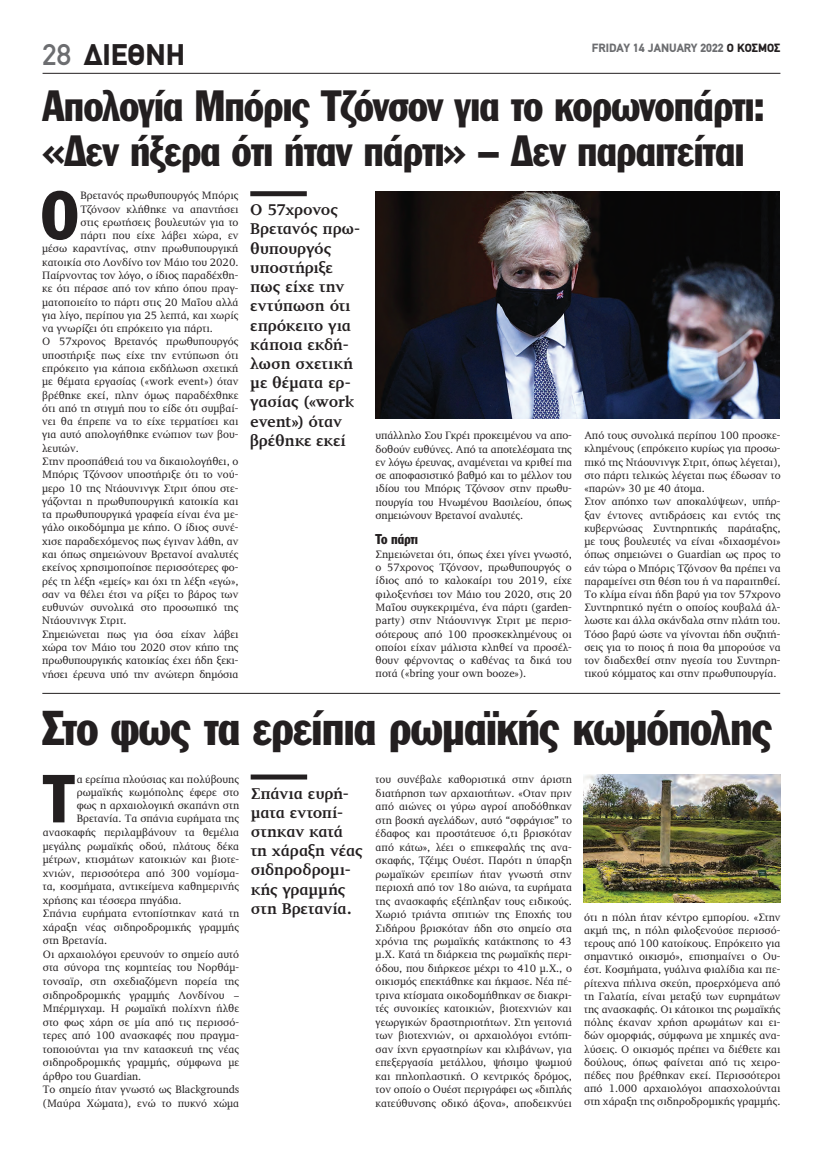
<style>
.page{position:relative;width:823px;height:1149px;background:#fff}
.page>*{position:absolute;margin:0;border:0;box-sizing:border-box;transform-origin:0 0}
.t1{font:66.6px "Franklin Gothic Greek Cond";color:#231f20}
.t2{font:48px "Franklin Gothic Greek Cond";letter-spacing:-.015em;color:#231f20}
.t3{font:43px/45px "Franklin Gothic Greek Cond";letter-spacing:-.02em;color:#231f20}
.t4{font:900 30px "PF Din Text";color:#231f20}
.t5{font:700 16px/19.2px "PF Diplomat";letter-spacing:-.015em;color:#231f20}
.t6{font:14px "Franklin Gothic Greek Cond";letter-spacing:-.015em;color:#231f20}
.t7{font:900 12px "PF Din Text";color:#6c6d70}
.t8{font:11px/13.2px "PF Diplomat";color:#231f20;text-align:justify}
.s1{font-weight:500;color:#6c6d70}
.s2{color:#231f20}
</style>
<div class="page">
<hr style="left:43px;top:73px;width:737px;height:1px;background:#231f20">
<div style="left:250px;top:774px;width:57px;height:5px;background:#231f20"></div>
<div style="left:250px;top:191px;width:56px;height:5px;background:#231f20"></div>
<img style="left:375px;top:191px;width:404px;height:227px">
<img style="left:583px;top:774px;width:196px;height:128px">
<hr style="left:42px;top:693px;width:737px;height:1px;background:#231f20">
<h3 class="t4" style="left:43px;top:37px;width:196px"><span class="s1">28</span> διαφημιση</h3>
<p class="t7" style="left:591px;top:40px;width:189px">FRIDAY 14 JANUARY 2022 <span class="s2">Ο ΚΟΣΜ ΟΣ</span></p>
<h3 class="t4" style="left:84px;top:37px;width:102px">ΔΙΕΘΝΗ</h3>
<h3 class="t3" style="left:43px;top:83px;width:723px">Απολογία Μπόρις Τζόνσον για το κορωνοπάρτι: «Δεν ήξερα ότι ήταν πάρτι» – Δεν παραιτείται</h3>
<h1 class="t1" style="left:42px;top:177px;width:38px">Ο</h1>
<p class="t8" style="left:81px;top:189px;width:159px">Βρετανός πρωθυπουργός Μπόρις</p>
<p class="t8" style="left:81px;top:203px;width:159px">Τζόνσον κλήθηκε να απαντήσει</p>
<p class="t8" style="left:81px;top:216px;width:159px">στις ερωτήσεις βουλευτών για το</p>
<p class="t8" style="left:81px;top:229px;width:159px">πάρτι που είχε λάβει χώρα, εν</p>
<p class="t8" style="left:42px;top:242px;width:198px">μέσω καραντίνας, στην πρωθυπουργική</p>
<p class="t8" style="left:42px;top:255px;width:198px">κατοικία στο Λονδίνο τον Μάιο του 2020.</p>
<p class="t8" style="left:42px;top:269px;width:198px">Παίρνοντας τον λόγο, ο ίδιος παραδέχθη-</p>
<p class="t8" style="left:42px;top:282px;width:198px">κε ότι πέρασε από τον κήπο όπου πραγ-</p>
<p class="t8" style="left:42px;top:295px;width:198px">ματοποιείτο το πάρτι στις 20 Μαΐου αλλά</p>
<p class="t8" style="left:42px;top:309px;width:198px">για λίγο, περίπου για 25 λεπτά, και χωρίς</p>
<p class="t8" style="left:42px;top:322px;width:172px">να γνωρίζει ότι επρόκειτο για πάρτι.</p>
<p class="t8" style="left:42px;top:335px;width:198px">Ο 57χρονος Βρετανός πρωθυπουργός</p>
<p class="t8" style="left:42px;top:348px;width:198px">υποστήριξε πως είχε την εντύπωση ότι</p>
<p class="t8" style="left:42px;top:362px;width:198px">επρόκειτο για κάποια εκδήλωση σχετική</p>
<p class="t8" style="left:42px;top:375px;width:198px">με θέματα εργασίας («work event») όταν</p>
<p class="t8" style="left:42px;top:388px;width:198px">βρέθηκε εκεί, πλην όμως παραδέχθηκε</p>
<p class="t8" style="left:42px;top:402px;width:198px">ότι από τη στιγμή που το είδε ότι συμβαί-</p>
<p class="t8" style="left:42px;top:415px;width:198px">νει θα έπρεπε να το είχε τερματίσει και</p>
<p class="t8" style="left:42px;top:428px;width:198px">για αυτό απολογήθηκε ενώπιον των βου-</p>
<p class="t8" style="left:42px;top:441px;width:38px">λευτών.</p>
<p class="t8" style="left:42px;top:455px;width:198px">Στην προσπάθειά του να δικαιολογήθει, ο</p>
<p class="t8" style="left:42px;top:468px;width:198px">Μπόρις Τζόνσον υποστήριξε ότι το νού-</p>
<p class="t8" style="left:42px;top:481px;width:198px">μερο 10 της Ντάουνινγκ Στριτ όπου στε-</p>
<p class="t8" style="left:42px;top:494px;width:198px">γάζονται η πρωθυπουργική κατοικία και</p>
<p class="t8" style="left:42px;top:508px;width:198px">τα πρωθυπουργικά γραφεία είναι ένα με-</p>
<p class="t8" style="left:42px;top:521px;width:198px">γάλο οικοδόμημα με κήπο. Ο ίδιος συνέ-</p>
<p class="t8" style="left:42px;top:534px;width:198px">χισε παραδεχόμενος πως έγιναν λάθη, αν</p>
<p class="t8" style="left:42px;top:548px;width:198px">και όπως σημειώνουν Βρετανοί αναλυτές</p>
<p class="t8" style="left:42px;top:561px;width:198px">εκείνος χρησιμοποίησε περισσότερες φο-</p>
<p class="t8" style="left:42px;top:574px;width:198px">ρές τη λέξη «εμείς» και όχι τη λέξη «εγώ»,</p>
<p class="t8" style="left:42px;top:587px;width:198px">σαν να θέλει έτσι να ρίξει το βάρος των</p>
<p class="t8" style="left:42px;top:601px;width:198px">ευθυνών συνολικά στο προσωπικό της</p>
<p class="t8" style="left:42px;top:614px;width:86px">Ντάουνινγκ Στριτ.</p>
<p class="t8" style="left:42px;top:627px;width:198px">Σημειώνεται πως για όσα είχαν λάβει</p>
<p class="t8" style="left:42px;top:640px;width:198px">χώρα τον Μάιο του 2020 στον κήπο της</p>
<p class="t8" style="left:42px;top:654px;width:198px">πρωθυπουργικής κατοικίας έχει ήδη ξεκι-</p>
<p class="t8" style="left:42px;top:667px;width:198px">νήσει έρευνα υπό την ανώτερη δημόσια</p>
<h3 class="t5" style="left:250px;top:200px;width:112px">Ο 57χρονος<br>Βρετανός πρω&shy;θυπουργός υποστήριξε πως είχε την εντύπωση ότι επρόκειτο για κάποια εκδή&shy;λωση σχετική με θέματα ερ&shy;γασίας («work event») όταν βρέθηκε εκεί</h3>
<p class="t8" style="left:375px;top:429px;width:198px">υπάλληλο Σου Γκρέι προκειμένου να απο&shy;δοθούν ευθύνες. Από τα αποτελέσματα της εν λόγω έρευνας, αναμένεται να κριθεί πια σε αποφασιστικό βαθμό και το μέλλον του ιδίου του Μπόρις Τζόνσον στην πρωθυ&shy;πουργία του Ηνωμένου Βασιλείου, όπως σημειώνουν Βρετανοί αναλυτές.</p>
<p class="t6" style="left:375px;top:531px;width:44px">Το πάρτι</p>
<p class="t8" style="left:375px;top:547px;width:198px">Σημειώνεται ότι, όπως έχει γίνει γνωστό, ο 57χρονος Τζόνσον, πρωθυπουργός ο ίδιος από το καλοκαίρι του 2019, είχε φιλοξενήσει τον Μάιο του 2020, στις 20<br>Μαΐου συγκεκριμένα, ένα πάρτι (garden&shy;party) στην Ντάουνινγκ Στριτ με περισ&shy;σότερους από 100 προσκεκλημένους οι οποίοι είχαν μάλιστα κληθεί να προσέλ&shy;θουν φέρνοντας ο καθένας τα δικά του ποτά («bring your own booze»).</p>
<p class="t8" style="left:584px;top:429px;width:198px;text-align:left">Από τους συνολικά περίπου 100 προσκε&shy;κλημένους (επρόκειτο κυρίως για προσω&shy;πικό της Ντάουνινγκ Στριτ, όπως λέγεται), στο πάρτι τελικώς λέγεται πως έδωσαν το «παρών» 30 με 40 άτομα.<br>Στον απόηχο των αποκαλύψεων, υπήρ&shy;ξαν έντονες αντιδράσεις και εντός της κυβερνώσας Συντηρητικής παράταξης, με τους βουλευτές να είναι «διχασμένοι» όπως σημειώνει ο Guardian ως προς το εάν τώρα ο Μπόρις Τζόνσον θα πρέπει να παραμείνει στη θέση του ή να παραιτηθεί.<br>Το κλίμα είναι ήδη βαρύ για τον 57χρονο Συντηρητικό ηγέτη ο οποίος κουβαλά άλ&shy;λωστε και άλλα σκάνδαλα στην πλάτη του.<br>Τόσο βαρύ ώστε να γίνονται ήδη συζητή&shy;σεις για το ποιος ή ποια θα μπορούσε να τον διαδεχθεί στην ηγεσία του Συντηρη&shy;τικού κόμματος και στην πρωθυπουργία.</p>
<h2 class="t2" style="left:42px;top:700px;width:731px">Στο φως τα ερείπια ρωμαϊκής κωμόπολης</h2>
<p class="t8" style="left:375px;top:772px;width:198px;line-height:13.5px">του συνέβαλε καθοριστικά στην άριστη διατήρηση των αρχαιοτήτων. «Οταν πριν από αιώνες οι γύρω αγροί αποδόθηκαν στη βοσκή αγελάδων, αυτό “σφράγισε” το έδαφος και προστάτευσε ό,τι βρισκόταν από κάτω», λέει ο επικεφαλής της ανα&shy;σκαφής, Τζέιμς Ουέστ. Παρότι η ύπαρξη ρωμαϊκών ερειπίων ήταν γνωστή στην περιοχή από τον 18ο αιώνα, τα ευρήματα της ανασκαφής εξέπληξαν τους ειδικούς.<br>Χωριό τριάντα σπιτιών της Εποχής του Σιδήρου βρισκόταν ήδη στο σημείο στα χρόνια της ρωμαϊκής κατάκτησης το 43 μ.Χ. Κατά τη διάρκεια της ρωμαϊκής περι&shy;όδου, που διήρκεσε μέχρι το 410 μ.Χ., ο οικισμός επεκτάθηκε και ήκμασε. Νέα πέ&shy;τρινα κτίσματα οικοδομήθηκαν σε διακρι&shy;τές συνοικίες κατοικιών, βιοτεχνιών και γεωργικών δραστηριοτήτων. Στη γειτονιά των βιοτεχνιών, οι αρχαιολόγοι εντόπι&shy;σαν ίχνη εργαστηρίων και κλιβάνων, για επεξεργασία μετάλλου, ψήσιμο ψωμιού και πηλοπλαστική. Ο κεντρικός δρόμος, τον οποίο ο Ουέστ περιγράφει ως «διπλής κατεύθυνσης οδικό άξονα», αποδεικνύει</p>
<h1 class="t1" style="left:43px;top:760px;width:32px">Τ</h1>
<p class="t8" style="left:77px;top:772px;width:164px">α ερείπια πλούσιας και πολύβουης</p>
<h3 class="t5" style="left:250px;top:783px;width:113px">Σπάνια ευρή&shy;ματα εντοπί&shy;στηκαν κατά τη χάραξη νέας σιδηροδρομι&shy;κής γραμμής στη Βρετανία.</h3>
<p class="t8" style="left:77px;top:785px;width:164px">ρωμαϊκής κωμόπολης έφερε στο</p>
<p class="t8" style="left:77px;top:799px;width:164px">φως η αρχαιολογική σκαπάνη στη</p>
<p class="t8" style="left:77px;top:812px;width:164px">Βρετανία. Τα σπάνια ευρήματα της</p>
<p class="t8" style="left:43px;top:825px;width:198px">ανασκαφής περιλαμβάνουν τα θεμέλια</p>
<p class="t8" style="left:43px;top:839px;width:198px">μεγάλης ρωμαϊκής οδού, πλάτους δέκα</p>
<p class="t8" style="left:43px;top:852px;width:198px">μέτρων, κτισμάτων κατοικιών και βιοτε-</p>
<p class="t8" style="left:43px;top:866px;width:198px">χνιών, περισσότερα από 300 νομίσμα-</p>
<p class="t8" style="left:43px;top:879px;width:198px">τα, κοσμήματα, αντικείμενα καθημερινής</p>
<p class="t8" style="left:43px;top:893px;width:140px">χρήσης και τέσσερα πηγάδια.</p>
<p class="t8" style="left:43px;top:906px;width:198px">Σπάνια ευρήματα εντοπίστηκαν κατά τη</p>
<p class="t8" style="left:43px;top:920px;width:198px">χάραξη νέας σιδηροδρομικής γραμμής</p>
<p class="t8" style="left:43px;top:934px;width:66px">στη Βρετανία.</p>
<p class="t8" style="left:43px;top:947px;width:198px">Οι αρχαιολόγοι ερευνούν το σημείο αυτό</p>
<p class="t8" style="left:43px;top:961px;width:198px">στα σύνορα της κομητείας του Νορθάμ-</p>
<p class="t8" style="left:43px;top:974px;width:198px">τονσαϊρ, στη σχεδιαζόμενη πορεία της</p>
<p class="t8" style="left:43px;top:988px;width:198px">σιδηροδρομικής γραμμής Λονδίνου –</p>
<p class="t8" style="left:43px;top:1001px;width:198px">Μπέρμιγχαμ. Η ρωμαϊκή πολίχνη ήλθε</p>
<p class="t8" style="left:43px;top:1015px;width:198px">στο φως χάρη σε μία από τις περισσό-</p>
<p class="t8" style="left:43px;top:1028px;width:198px">τερες από 100 ανασκαφές που πραγμα-</p>
<p class="t8" style="left:43px;top:1042px;width:198px">τοποιούνται για την κατασκευή της νέας</p>
<p class="t8" style="left:43px;top:1055px;width:198px">σιδηροδρομικής γραμμής, σύμφωνα με</p>
<p class="t8" style="left:43px;top:1069px;width:100px">άρθρο του Guardian.</p>
<p class="t8" style="left:43px;top:1083px;width:198px">Το σημείο ήταν γνωστό ως Blackgrounds</p>
<p class="t8" style="left:43px;top:1096px;width:198px">(Μαύρα Χώματα), ενώ το πυκνό χώμα</p>
<p class="t8" style="left:584px;top:910px;width:198px">ότι η πόλη ήταν κέντρο εμπορίου. «Στην ακμή της, η πόλη φιλοξενούσε περισσό&shy;τερους από 100 κατοίκους. Επρόκειτο για σημαντικό οικισμό», επισημαίνει ο Ου&shy;έστ. Κοσμήματα, γυάλινα φιαλίδια και πε&shy;ρίτεχνα πήλινα σκεύη, προερχόμενα από τη Γαλατία, είναι μεταξύ των ευρημάτων της ανασκαφής. Οι κάτοικοι της ρωμαϊκής πόλης έκαναν χρήση αρωμάτων και ει&shy;δών ομορφιάς, σύμφωνα με χημικές ανα&shy;λύσεις. Ο οικισμός πρέπει να διέθετε και δούλους, όπως φαίνεται από τις χειρο&shy;πέδες που βρέθηκαν εκεί. Περισσότεροι από 1.000 αρχαιολόγοι απασχολούνται στη χάραξη της σιδηροδρομικής γραμμής.</p>
</div>
